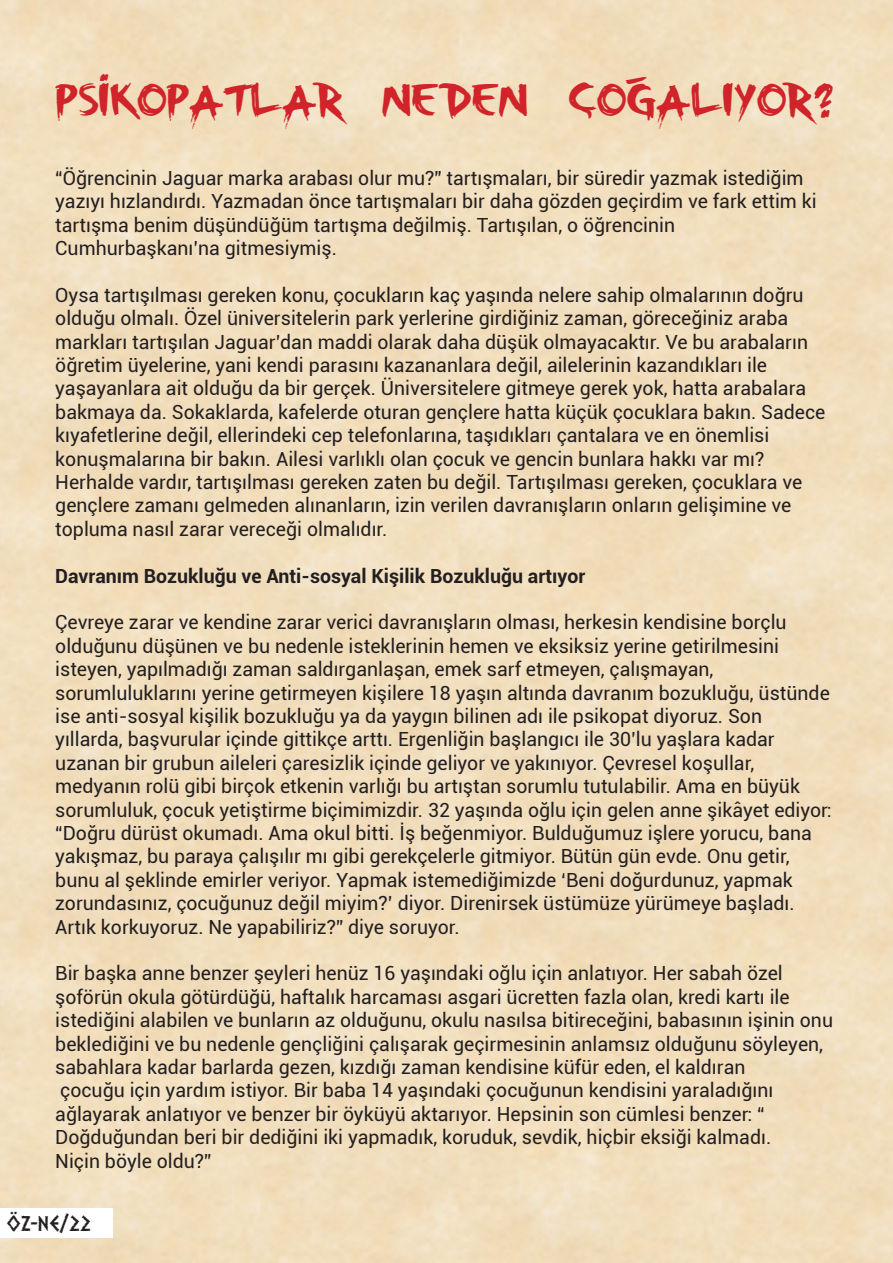
<style>
.page{position:relative;width:893px;height:1263px;background:#fff}
.page>*{position:absolute;margin:0;border:0;box-sizing:border-box;transform-origin:0 0}
.t1{font:40.5px "My E Broken";color:#d1232a}
.t2{font:19.5px/23.4px "Roboto";color:#231f20}
.t3{font:700 19.5px "Roboto";color:#231f20}
.t4{font:18px "Dalek";color:#231f20}
</style>
<div class="page">
<h1 class="t1" style="left:55px;top:72px;width:780px">PSIKOPATLAR NEDEN ÇOĞALIYOR?</h1>
<p class="t2" style="left:55px;top:165px;width:763px">“Öğrencinin Jaguar marka arabası olur mu?” tartışmaları, bir süredir yazmak istediğim yazıyı hızlandırdı. Yazmadan önce tartışmaları bir daha gözden geçirdim ve fark ettim ki tartışma benim düşündüğüm tartışma değilmiş. Tartışılan, o öğrencinin Cumhurbaşkanı’na gitmesiymiş.</p>
<p class="t2" style="left:55px;top:282px;width:772px">Oysa tartışılması gereken konu, çocukların kaç yaşında nelere sahip olmalarının doğru olduğu olmalı. Özel üniversitelerin park yerlerine girdiğiniz zaman, göreceğiniz araba markları tartışılan Jaguar’dan maddi olarak daha düşük olmayacaktır. Ve bu arabaların öğretim üyelerine, yani kendi parasını kazananlara değil, ailelerinin kazandıkları ile yaşayanlara ait olduğu da bir gerçek. Üniversitelere gitmeye gerek yok, hatta arabalara bakmaya da. Sokaklarda, kafelerde oturan gençlere hatta küçük çocuklara bakın. Sadece kıyafetlerine değil, ellerindeki cep telefonlarına, taşıdıkları çantalara ve en önemlisi konuşmalarına bir bakın. Ailesi varlıklı olan çocuk ve gencin bunlara hakkı var mı?<br>Herhalde vardır, tartışılması gereken zaten bu değil. Tartışılması gereken, çocuklara ve gençlere zamanı gelmeden alınanların, izin verilen davranışların onların gelişimine ve topluma nasıl zarar vereceği olmalıdır.</p>
<p class="t3" style="left:55px;top:562px;width:531px">Davranım Bozukluğu ve Anti-sosyal Kişilik Bozukluğu artıyor</p>
<p class="t2" style="left:55px;top:610px;width:778px">Çevreye zarar ve kendine zarar verici davranışların olması, herkesin kendisine borçlu olduğunu düşünen ve bu nedenle isteklerinin hemen ve eksiksiz yerine getirilmesini isteyen, yapılmadığı zaman saldırganlaşan, emek sarf etmeyen, çalışmayan, sorumluluklarını yerine getirmeyen kişilere 18 yaşın altında davranım bozukluğu, üstünde ise anti-sosyal kişilik bozukluğu ya da yaygın bilinen adı ile psikopat diyoruz. Son yıllarda, başvurular içinde gittikçe arttı. Ergenliğin başlangıcı ile 30’lu yaşlara kadar uzanan bir grubun aileleri çaresizlik içinde geliyor ve yakınıyor. Çevresel koşullar, medyanın rolü gibi birçok etkenin varlığı bu artıştan sorumlu tutulabilir. Ama en büyük sorumluluk, çocuk yetiştirme biçimimizdir. 32 yaşında oğlu için gelen anne şikâyet ediyor: “Doğru dürüst okumadı. Ama okul bitti. İş beğenmiyor. Bulduğumuz işlere yorucu, bana yakışmaz, bu paraya çalışılır mı gibi gerekçelerle gitmiyor. Bütün gün evde. Onu getir, bunu al şeklinde emirler veriyor. Yapmak istemediğimizde ‘Beni doğurdunuz, yapmak zorundasınız, çocuğunuz değil miyim?’ diyor. Direnirsek üstümüze yürümeye başladı.<br>Artık korkuyoruz. Ne yapabiliriz?” diye soruyor.</p>
<p class="t2" style="left:55px;top:961px;width:779px">Bir başka anne benzer şeyleri henüz 16 yaşındaki oğlu için anlatıyor. Her sabah özel şoförün okula götürdüğü, haftalık harcaması asgari ücretten fazla olan, kredi kartı ile istediğini alabilen ve bunların az olduğunu, okulu nasılsa bitireceğini, babasının işinin onu beklediğini ve bu nedenle gençliğini çalışarak geçirmesinin anlamsız olduğunu söyleyen, sabahlara kadar barlarda gezen, kızdığı zaman kendisine küfür eden, el kaldıran<br>çocuğu için yardım istiyor. Bir baba 14 yaşındaki çocuğunun kendisini yaraladığını ağlayarak anlatıyor ve benzer bir öyküyü aktarıyor. Hepsinin son cümlesi benzer: “ Doğduğundan beri bir dediğini iki yapmadık, koruduk, sevdik, hiçbir eksiği kalmadı.<br>Niçin böyle oldu?”</p>
<p class="t4" style="left:6px;top:1211px;width:86px">ÖZ-NE/22</p>
</div>
